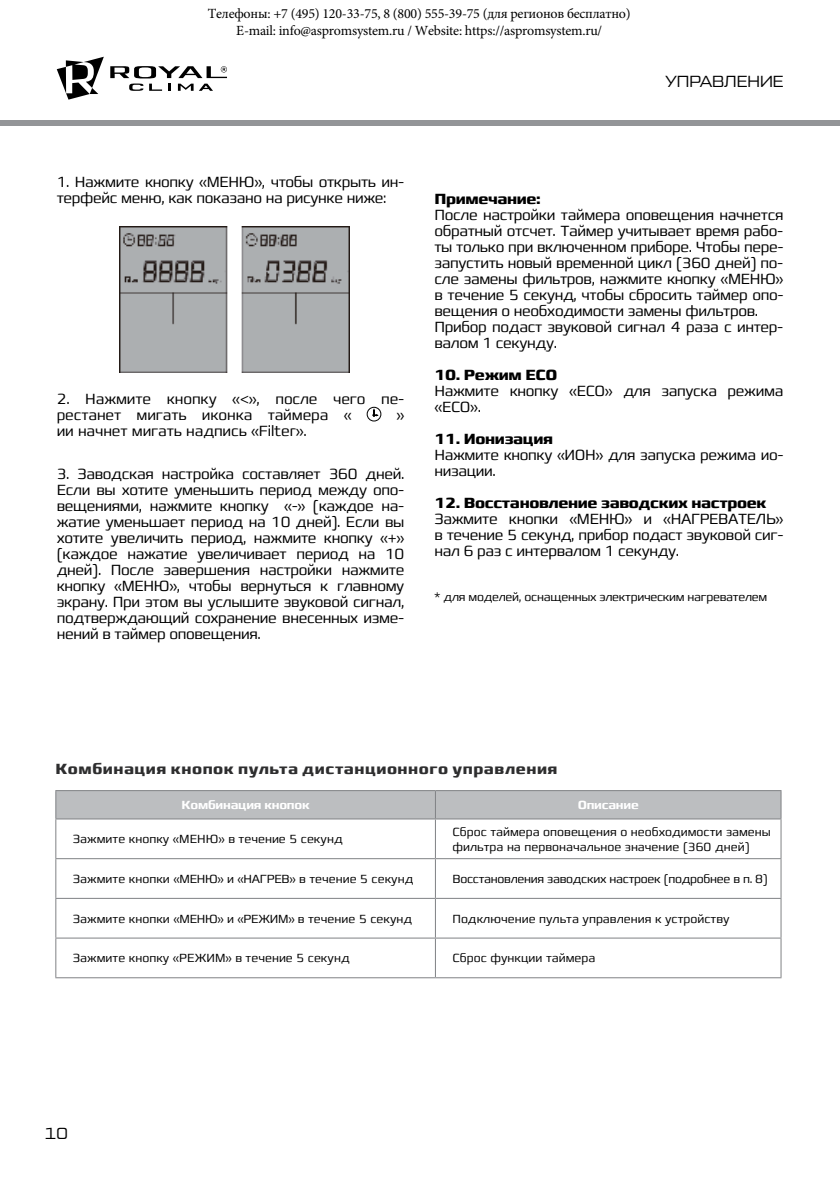
<style>
.page{position:relative;width:840px;height:1191px;background:#fff}
.page>*{position:absolute;margin:0;border:0;box-sizing:border-box;transform-origin:0 0}
.t1{font:16px "Tactic Sans";color:#000}
.t2{font:300 15px/16px "Francker CYR";letter-spacing:-.025em;color:#000}
.t3{font:700 15px "Francker CYR";letter-spacing:-.025em;color:#000}
.t4{font:700 15px "Francker CYR";letter-spacing:.035em;color:#2e2e2f}
.t5{font:14px/16.8px "Minion Pro";letter-spacing:-.015em;color:#000;text-align:center}
.t6{font:300 12px/14.4px "Francker CYR";color:#000}
.t7{font:300 12px "Francker CYR";letter-spacing:-.025em;color:#000}
.t8{font:600 12px "Francker CYR";letter-spacing:-.02em;color:#fff}
</style>
<div class="page">
<div style="left:0;top:120px;width:839px;height:6px;background:#939598"></div>
<svg style="left:57px;top:57px;width:47px;height:43px"></svg>
<svg style="left:110px;top:66px;width:117px;height:25px"></svg>
<div style="left:55px;top:790px;width:726px;height:28px;background:#bcbec0"></div>
<hr style="left:55px;top:818px;width:380px;height:1px;background:#808285">
<hr style="left:55px;top:819px;width:1px;height:39px;background:#808285">
<hr style="left:435px;top:818px;width:346px;height:1px;background:#808285">
<hr style="left:434px;top:819px;width:1px;height:39px;background:#808285">
<hr style="left:780px;top:819px;width:1px;height:39px;background:#808285">
<hr style="left:55px;top:858px;width:380px;height:1px;background:#808285">
<hr style="left:55px;top:859px;width:1px;height:39px;background:#808285">
<hr style="left:435px;top:858px;width:346px;height:1px;background:#808285">
<hr style="left:434px;top:859px;width:1px;height:39px;background:#808285">
<hr style="left:780px;top:859px;width:1px;height:39px;background:#808285">
<hr style="left:55px;top:898px;width:380px;height:1px;background:#808285">
<hr style="left:55px;top:899px;width:1px;height:38px;background:#808285">
<hr style="left:435px;top:898px;width:346px;height:1px;background:#808285">
<hr style="left:434px;top:899px;width:1px;height:38px;background:#808285">
<hr style="left:780px;top:899px;width:1px;height:38px;background:#808285">
<hr style="left:55px;top:937px;width:380px;height:1px;background:#808285">
<hr style="left:55px;top:938px;width:1px;height:39px;background:#808285">
<hr style="left:435px;top:937px;width:346px;height:1px;background:#808285">
<hr style="left:434px;top:938px;width:1px;height:39px;background:#808285">
<hr style="left:780px;top:938px;width:1px;height:39px;background:#808285">
<hr style="left:55px;top:977px;width:380px;height:1px;background:#808285">
<hr style="left:435px;top:977px;width:346px;height:1px;background:#808285">
<svg style="left:372px;top:409px;width:6px;height:7px"></svg>
<div style="left:366px;top:407px;width:15px;height:14px;border:1px solid #000;border-radius:50%"></div>
<img style="left:119px;top:227px;width:230px;height:146px">
<p class="t5" style="left:208px;top:6px;width:424px">Телефоны: +7 (495) 120-33-75, 8 (800) 555-39-75 (для регионов бесплатно)<br>E-mail: info@aspromsystem.ru / Website: https://aspromsystem.ru/</p>
<p class="t1" style="left:665px;top:73px;width:120px">УПРАВЛЕНИЕ</p>
<p class="t2" style="left:57px;top:174px;width:349px">1. Нажмите кнопку «МЕНЮ», чтобы открыть ин&shy;терфейс меню, как показано на рисунке ниже:</p>
<p class="t2" style="left:57px;top:391px;width:349px">2. Нажмите кнопку «&lt;», после чего пе&shy;рестанет мигать иконка таймера «</p>
<p class="t2" style="left:396px;top:407px;width:9px">»</p>
<p class="t2" style="left:57px;top:423px;width:251px">ии начнет мигать надпись «Filter».</p>
<p class="t2" style="left:57px;top:466px;width:349px;text-align:justify">3. Заводская настройка составляет 360 дней.<br>Если вы хотите уменьшить период между опо&shy;вещениями, нажмите кнопку «-» (каждое на&shy;жатие уменьшает период на 10 дней). Если вы хотите увеличить период, нажмите кнопку «+» (каждое нажатие увеличивает период на 10 дней). После завершения настройки нажмите кнопку «МЕНЮ», чтобы вернуться к главному экрану. При этом вы услышите звуковой сигнал, подтверждающий сохранение внесенных изме&shy;нений в таймер оповещения.</p>
<p class="t3" style="left:434px;top:189px;width:108px">Примечание:</p>
<p class="t2" style="left:434px;top:207px;width:350px">После настройки таймера оповещения начнется обратный отсчет. Таймер учитывает время рабо&shy;ты только при включенном приборе. Чтобы пере&shy;запустить новый временной цикл (360 дней) по&shy;сле замены фильтров, нажмите кнопку «МЕНЮ» в течение 5 секунд, чтобы сбросить таймер опо&shy;вещения о необходимости замены фильтров.<br>Прибор подаст звуковой сигнал 4 раза с интер&shy;валом 1 секунду.</p>
<p class="t3" style="left:434px;top:365px;width:124px">10. Режим ECO</p>
<p class="t2" style="left:434px;top:383px;width:350px">Нажмите кнопку «ECO» для запуска режима «ECO».</p>
<p class="t3" style="left:434px;top:429px;width:120px">11. Ионизация</p>
<p class="t2" style="left:434px;top:447px;width:350px">Нажмите кнопку «ИОН» для запуска режима ио&shy;низации.</p>
<p class="t3" style="left:434px;top:493px;width:333px">12. Восстановление заводских настроек</p>
<p class="t2" style="left:434px;top:511px;width:350px;text-align:justify">Зажмите кнопки «МЕНЮ» и «НАГРЕВАТЕЛЬ» в течение 5 секунд, прибор подаст звуковой сиг&shy;нал 6 раз с интервалом 1 секунду.</p>
<p class="t7" style="left:434px;top:589px;width:334px">* для моделей, оснащенных электрическим нагревателем</p>
<p class="t4" style="left:55px;top:759px;width:503px">Комбинация кнопок пульта дистанционного управления</p>
<p class="t8" style="left:181px;top:797px;width:129px">Комбинация кнопок</p>
<p class="t8" style="left:577px;top:797px;width:63px">Описание</p>
<p class="t6" style="left:73px;top:832px;width:271px">Зажмите кнопку «МЕНЮ» в течение 5 секунд</p>
<p class="t6" style="left:452px;top:825px;width:320px">Сброс таймера оповещения о необходимости замены фильтра на первоначальное значение (360 дней)</p>
<p class="t6" style="left:73px;top:872px;width:342px">Зажмите кнопки «МЕНЮ» и «НАГРЕВ» в течение 5 секунд</p>
<p class="t7" style="left:452px;top:871px;width:316px">Восстановления заводских настроек (подробнее в п. 8)</p>
<p class="t6" style="left:73px;top:911px;width:341px">Зажмите кнопки «МЕНЮ» и «РЕЖИМ» в течение 5 секунд</p>
<p class="t6" style="left:452px;top:911px;width:278px">Подключение пульта управления к устройству</p>
<p class="t6" style="left:73px;top:951px;width:278px">Зажмите кнопку «РЕЖИМ» в течение 5 секунд</p>
<p class="t6" style="left:452px;top:951px;width:144px">Сброс функции таймера</p>
<p class="t1" style="left:45px;top:1124px;width:24px">10</p>
</div>
